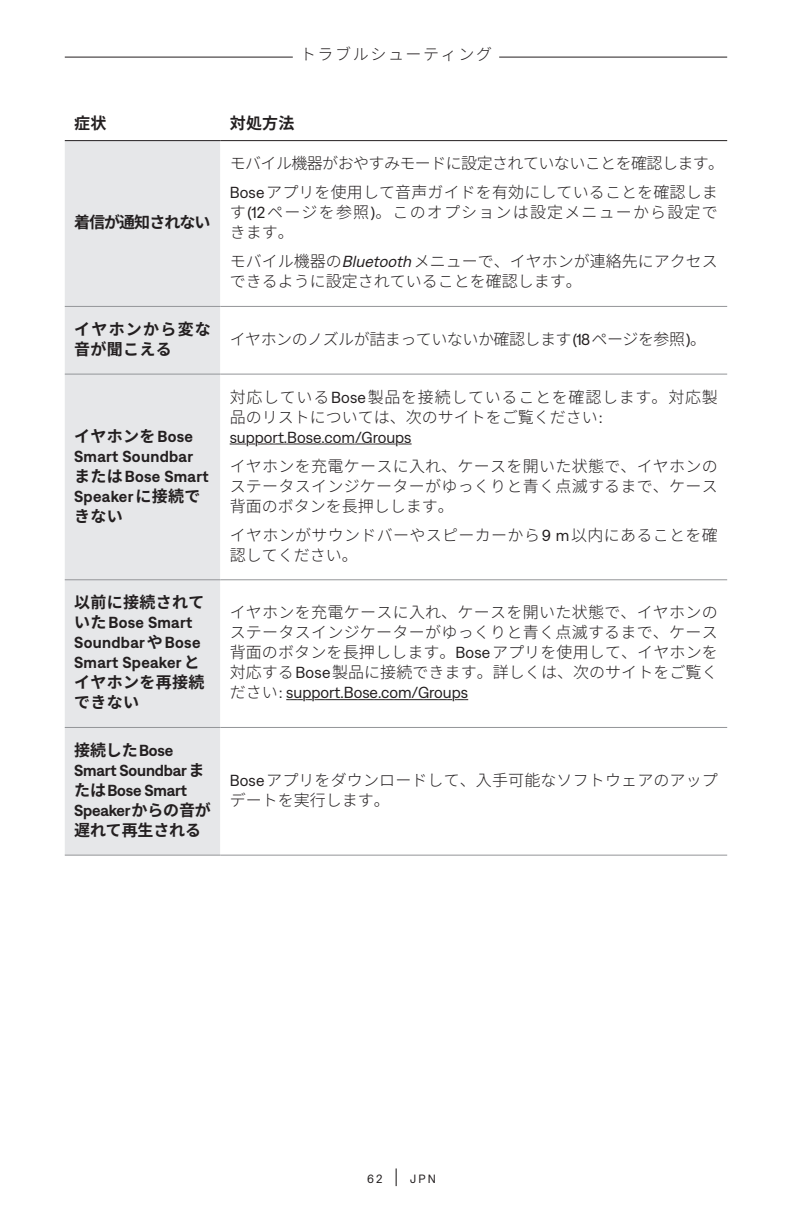
<style>
.page{position:relative;width:792px;height:1224px;background:#fff}
.page>*{position:absolute;margin:0;border:0;box-sizing:border-box;transform-origin:0 0}
.Text_Table{font:300 16px/20px "Noto Sans CJ Kjp";letter-spacing:.005em;color:#231f20;text-align:justify}
.Text_Table_Bold{font:600 16px/20px "Bose Text";letter-spacing:.02em;color:#231f20}
.Text_Table-2{font:300 16px/20px "Noto Sans CJ Kjp";letter-spacing:.045em;color:#231f20}
.Text_Table_Bold-2{font:600 16px/20px "Bose Text";letter-spacing:-.01em;color:#231f20}
.Text_Table-3{font:300 16px "Noto Sans CJ Kjp";letter-spacing:-.03em;color:#231f20}
.Text_Table-4{font:300 16px "Noto Sans CJ Kjp";letter-spacing:-.035em;color:#231f20}
.Text_Table_Bold-3{font:700 16px/20px "Noto Sans CJ Kjp";letter-spacing:.08em;color:#231f20}
.Text_Table-5{font:300 16px "Noto Sans CJ Kjp";letter-spacing:.1em;color:#231f20}
.Text_Table_Bold-4{font:700 16px "Noto Sans CJ Kjp";letter-spacing:-.06em;color:#231f20}
.Text_Table_Head_1{font:700 16px "Noto Sans CJ Kjp";letter-spacing:.02em;color:#231f20}
.t1{font:12px "Bose Text";color:#231f20}
.s1{font-family:"Bose Text";font-weight:400}
.s2{font-family:"Bose Text";font-weight:400;font-style:italic}
.s3{font-family:"Noto Sans CJ Kjp";font-weight:700}
.s4{font-family:"Bose Text";font-weight:400;color:#fff}
.s5{font-size:22px}
</style>
<div class="page">
<hr style="left:65px;top:57px;width:662px;height:1px;background:#231f20">
<div style="left:293px;top:38px;width:206px;height:30px;background:#fff"></div>
<div style="left:65px;top:141px;width:155px;height:714px;background:#e6e7e9"></div>
<svg style="left:220px;top:141px;width:507px;height:714px"></svg>
<hr style="left:65px;top:140px;width:155px;height:1px;background:#231f20">
<hr style="left:220px;top:140px;width:507px;height:1px;background:#231f20">
<hr style="left:65px;top:306px;width:155px;height:1px;background:#939598">
<hr style="left:220px;top:306px;width:507px;height:1px;background:#939598">
<hr style="left:65px;top:374px;width:155px;height:1px;background:#939598">
<hr style="left:220px;top:374px;width:507px;height:1px;background:#939598">
<hr style="left:65px;top:579px;width:155px;height:1px;background:#939598">
<hr style="left:220px;top:579px;width:507px;height:1px;background:#939598">
<hr style="left:65px;top:727px;width:155px;height:1px;background:#939598">
<hr style="left:220px;top:727px;width:507px;height:1px;background:#939598">
<hr style="left:65px;top:855px;width:155px;height:1px;background:#939598">
<hr style="left:220px;top:855px;width:507px;height:1px;background:#939598">
<hr style="left:230px;top:444px;width:182px;height:1px;background:#231f20">
<hr style="left:286px;top:699px;width:182px;height:1px;background:#231f20">
<p class="Text_Table-5" style="left:300px;top:45px;width:193px">トラブルシューティング</p>
<p class="Text_Table_Head_1" style="left:74px;top:114px;width:34px">症状</p>
<p class="Text_Table_Head_1" style="left:230px;top:114px;width:66px">対処方法</p>
<p class="Text_Table_Bold-4" style="left:74px;top:213px;width:138px">着信が通知されない</p>
<p class="Text_Table-4" style="left:230px;top:154px;width:496px">モバイル機器がおやすみモードに設定されていないことを確認します。</p>
<p class="Text_Table" style="left:230px;top:183px;width:490px"><span class="s1">Bose</span>アプリを使用して音声ガイドを有効にしていることを確認します<span class="s1">(12</span>ページを参照<span class="s1">)</span>。このオプションは設定メニューから設定できます。</p>
<p class="Text_Table" style="left:230px;top:252px;width:490px">モバイル機器の<span class="s2">Bluetooth</span>メニューで、イヤホンが連絡先にアクセスできるように設定されていることを確認します。</p>
<p class="Text_Table_Bold-3" style="left:74px;top:319px;width:138px">イヤホンから変な音が聞こえる</p>
<p class="Text_Table-3" style="left:230px;top:330px;width:478px">イヤホンのノズルが詰まっていないか確認します<span class="s1">(18</span>ページを参照<span class="s1">)</span>。</p>
<p class="Text_Table_Bold" style="left:74px;top:425px;width:136px"><span class="s3">イヤホンを</span>Bose<br>Smart Soundbar<span class="s3">または</span>Bose Smart<br>Speaker<span class="s3">に接続できない</span></p>
<p class="Text_Table-2" style="left:230px;top:387px;width:490px">対応している<span class="s1">Bose</span>製品を接続していることを確認します。対応製品のリストについては、次のサイトをご覧ください<span class="s1">: </span><span class="s4">support.Bose.com/Groups</span></p>
<p class="Text_Table" style="left:230px;top:456px;width:490px">イヤホンを充電ケースに入れ、ケースを開いた状態で、イヤホンのステータスインジケーターがゆっくりと青く点滅するまで、ケース背面のボタンを長押しします。</p>
<p class="Text_Table" style="left:230px;top:525px;width:490px">イヤホンがサウンドバーやスピーカーから<span class="s1">9 m</span>以内にあることを確認してください。</p>
<p class="Text_Table_Bold" style="left:74px;top:592px;width:132px"><span class="s3">以前に接続されていた</span>Bose Smart<br>Soundbar<span class="s3">や</span>Bose<br>Smart Speaker<span class="s3">とイヤホンを再接続できない</span></p>
<p class="Text_Table" style="left:230px;top:603px;width:490px">イヤホンを充電ケースに入れ、ケースを開いた状態で、イヤホンのステータスインジケーターがゆっくりと青く点滅するまで、ケース背面のボタンを長押しします。<span class="s1">Bose</span>アプリを使用して、イヤホンを対応する<span class="s1">Bose</span>製品に接続できます。詳しくは、次のサイトをご覧ください<span class="s1">:</span> <span class="s4">support.Bose.com/Groups</span></p>
<p class="Text_Table_Bold-2" style="left:74px;top:739px;width:138px"><span class="s3">接続した</span>Bose<br>Smart Soundbar<span class="s3">または</span>Bose Smart<br>Speaker<span class="s3">からの音が遅れて再生される</span></p>
<p class="Text_Table" style="left:230px;top:770px;width:490px"><span class="s1">Bose</span>アプリをダウンロードして、入手可能なソフトウェアのアップデートを実行します。</p>
<p class="t1" style="left:367px;top:1170px;width:70px">62 <span class="s5">|</span> JPN</p>
</div>
